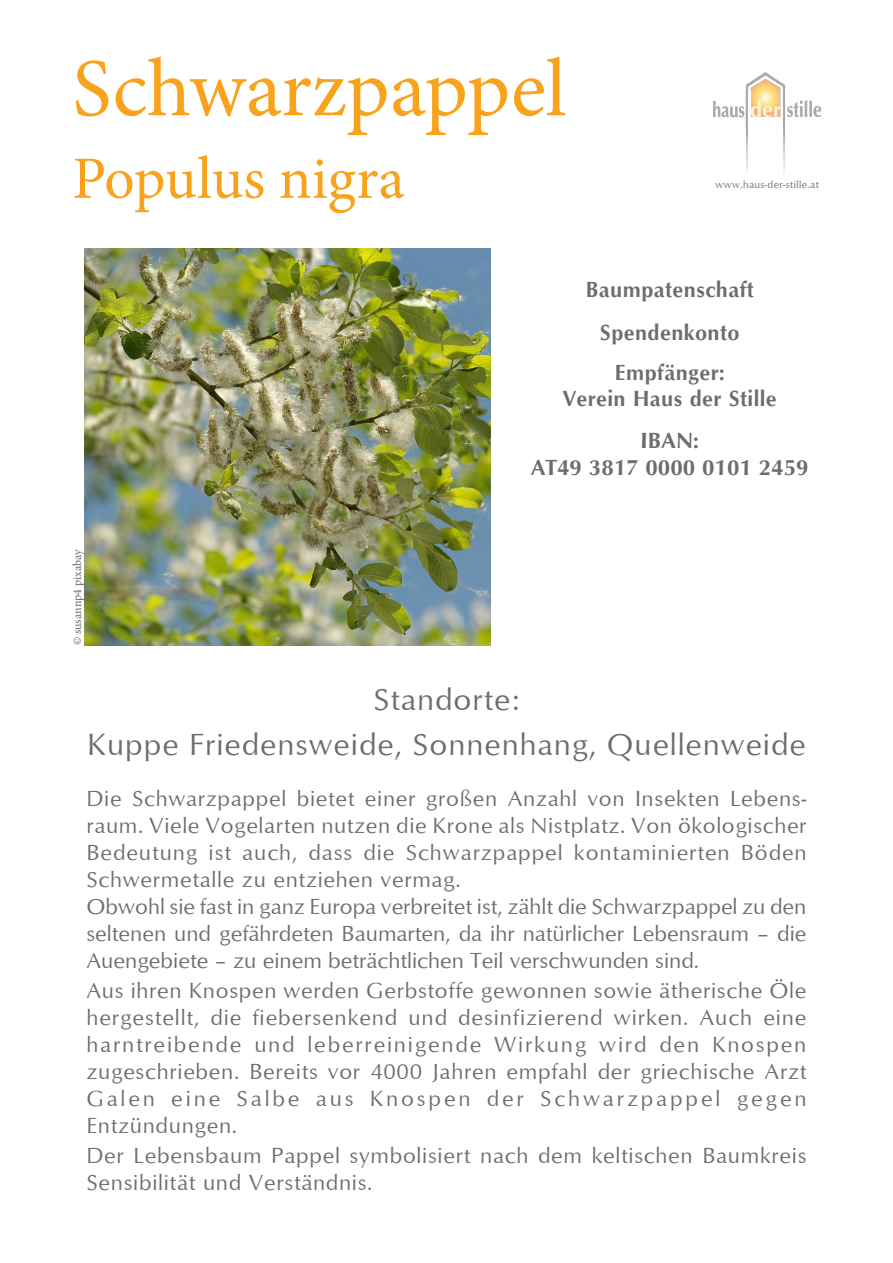
<style>
.page{position:relative;width:893px;height:1263px;background:#fff}
.page>*{position:absolute;margin:0;border:0;box-sizing:border-box;transform-origin:0 0}
.t1{font:82.5px "Minion Pro";color:#f9a21c}
.t2{font:60px "Minion Pro";color:#f9a21c}
.Standort{font:31.5px/44.7px "Optimum";letter-spacing:.03em;color:#6c6d70;text-align:center}
.Standort-2{font:22.5px/27px "Optimum";letter-spacing:.03em;color:#6c6d70;text-align:justify}
.t3{font:700 22.5px "Optimum";letter-spacing:.02em;color:#6c6d70;scale:.95 1}
.t4{font:700 22.5px "Optimum";color:#6c6d70}
.t5{font:700 22.5px "Optimum";letter-spacing:.02em;color:#6c6d70}
.t6{font:12px "Minion Pro";letter-spacing:-.005em;color:#6c6d70}
.Standort-3{font:10.5px "Optimum";letter-spacing:.03em;color:#6c6d70}
</style>
<div class="page">
<img style="left:85px;top:248px;width:406px;height:398px">
<img style="left:714px;top:72px;width:107px;height:100px">
<p class="t1" style="left:72px;top:34px;width:496px">Schwarzpappel</p>
<p class="t2" style="left:72px;top:138px;width:334px">Populus nigra</p>
<p class="Standort-3" style="left:716px;top:178px;width:105px">www.haus-der-stille.at</p>
<p class="t6" style="left:69px;top:645px;width:98px;rotate:-90deg">© susannp4 pixabay</p>
<p class="t3" style="left:586px;top:277px;width:178px">Baumpatenschaft</p>
<p class="t3" style="left:600px;top:319px;width:148px">Spendenkonto</p>
<p class="t3" style="left:615px;top:359px;width:117px">Empfänger:</p>
<p class="t3" style="left:563px;top:385px;width:227px">Verein Haus der Stille</p>
<p class="t5" style="left:641px;top:428px;width:60px">IBAN:</p>
<p class="t4" style="left:531px;top:454px;width:279px">AT49 3817 0000 0101 2459</p>
<p class="Standort" style="left:87px;top:676px;width:720px">Standorte:<br>Kuppe Friedensweide, Sonnenhang, Quellenweide</p>
<p class="Standort-2" style="left:86px;top:784px;width:722px">Die Schwarzpappel bietet einer großen Anzahl von Insekten Lebens&shy;raum. Viele Vogelarten nutzen die Krone als Nistplatz. Von ökologischer Bedeutung ist auch, dass die Schwarzpappel kontaminierten Böden Schwermetalle zu entziehen vermag.</p>
<p class="Standort-2" style="left:86px;top:892px;width:722px">Obwohl sie fast in ganz Europa verbreitet ist, zählt die Schwarzpappel zu den seltenen und gefährdeten Baumarten, da ihr natürlicher Lebensraum – die Auengebiete – zu einem beträchtlichen Teil verschwunden sind.</p>
<p class="Standort-2" style="left:86px;top:976px;width:721px">Aus ihren Knospen werden Gerbstoffe gewonnen sowie ätherische Öle</p>
<p class="Standort-2" style="left:86px;top:1003px;width:722px">hergestellt, die fiebersenkend und desinfizierend wirken. Auch eine harntreibende und leberreinigende Wirkung wird den Knospen zugeschrieben. Bereits vor 4000 Jahren empfahl der griechische Arzt Galen eine Salbe aus Knospen der Schwarzpappel gegen Entzündungen.</p>
<p class="Standort-2" style="left:86px;top:1141px;width:721px">Der Lebensbaum Pappel symbolisiert nach dem keltischen Baumkreis<br>Sensibilität und Verständnis.</p>
</div>
